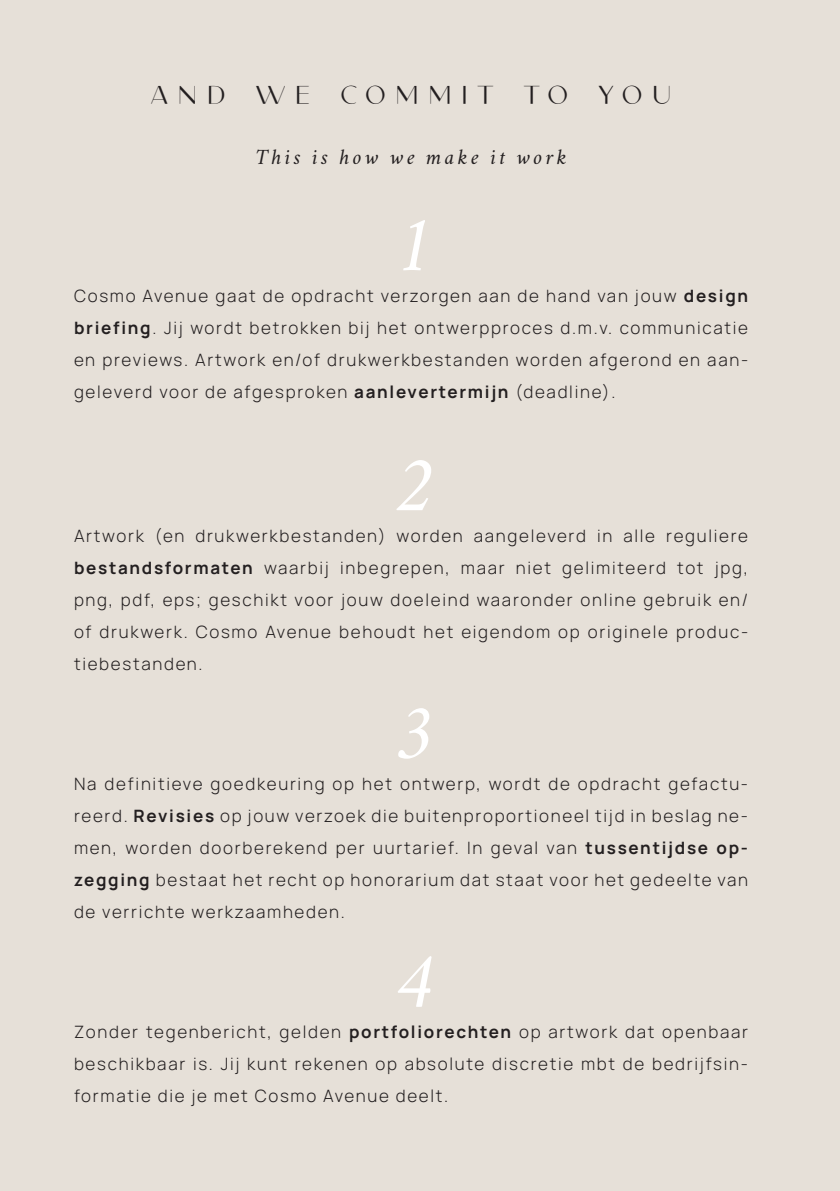
<style>
.page{position:relative;width:840px;height:1191px;background:#fff}
.page>*{position:absolute;margin:0;border:0;box-sizing:border-box;transform-origin:0 0}
.t1{font:italic 80px "Crimson";color:#fff}
.t2{font:300 26px "Carla Sans";letter-spacing:.375em;color:#231f20}
.t3{font:italic 22px "Crimson";letter-spacing:.15em;color:#231f20}
.t4{font:300 17px/32px "Manrope";letter-spacing:.1em;color:#231f20;text-align:justify}
.s1{font-weight:700}
</style>
<div class="page">
<div style="left:0;top:0;width:839px;height:1191px;background:#e6e0d8"></div>
<h2 class="t2" style="left:151px;top:73px;width:521px">AND WE COMMIT TO YOU</h2>
<p class="t3" style="left:255px;top:143px;width:312px">This is how we make it work</p>
<h1 class="t1" style="left:393px;top:195px;width:37px">1</h1>
<p class="t4" style="left:74px;top:279px;width:675px">Cosmo Avenue gaat de opdracht verzorgen aan de hand van jouw <span class="s1">design briefing</span>. Jij wordt betrokken bij het ontwerpproces d.m.v. communicatie en previews. Artwork en/of drukwerkbestanden worden afgerond en aan&shy;geleverd voor de afgesproken <span class="s1">aanlevertermijn</span> (deadline).</p>
<h1 class="t1" style="left:393px;top:435px;width:37px">2</h1>
<p class="t4" style="left:74px;top:519px;width:675px">Artwork (en drukwerkbestanden) worden aangeleverd in alle reguliere <span class="s1">bestandsformaten</span> waarbij inbegrepen, maar niet gelimiteerd tot jpg, png, pdf, eps; geschikt voor jouw doeleind waaronder online gebruik en/ of drukwerk. Cosmo Avenue behoudt het eigendom op originele produc&shy;tiebestanden.</p>
<h1 class="t1" style="left:393px;top:683px;width:37px">3</h1>
<p class="t4" style="left:74px;top:767px;width:675px">Na definitieve goedkeuring op het ontwerp, wordt de opdracht gefactu&shy;reerd. <span class="s1">Revisies</span> op jouw verzoek die buitenproportioneel tijd in beslag ne&shy;men, worden doorberekend per uurtarief. In geval van <span class="s1">tussentijdse op&shy;zegging</span> bestaat het recht op honorarium dat staat voor het gedeelte van de verrichte werkzaamheden.</p>
<h1 class="t1" style="left:393px;top:931px;width:37px">4</h1>
<p class="t4" style="left:74px;top:1015px;width:675px">Zonder tegenbericht, gelden <span class="s1">portfoliorechten</span> op artwork dat openbaar beschikbaar is. Jij kunt rekenen op absolute discretie mbt de bedrijfsin&shy;formatie die je met Cosmo Avenue deelt.</p>
</div>
